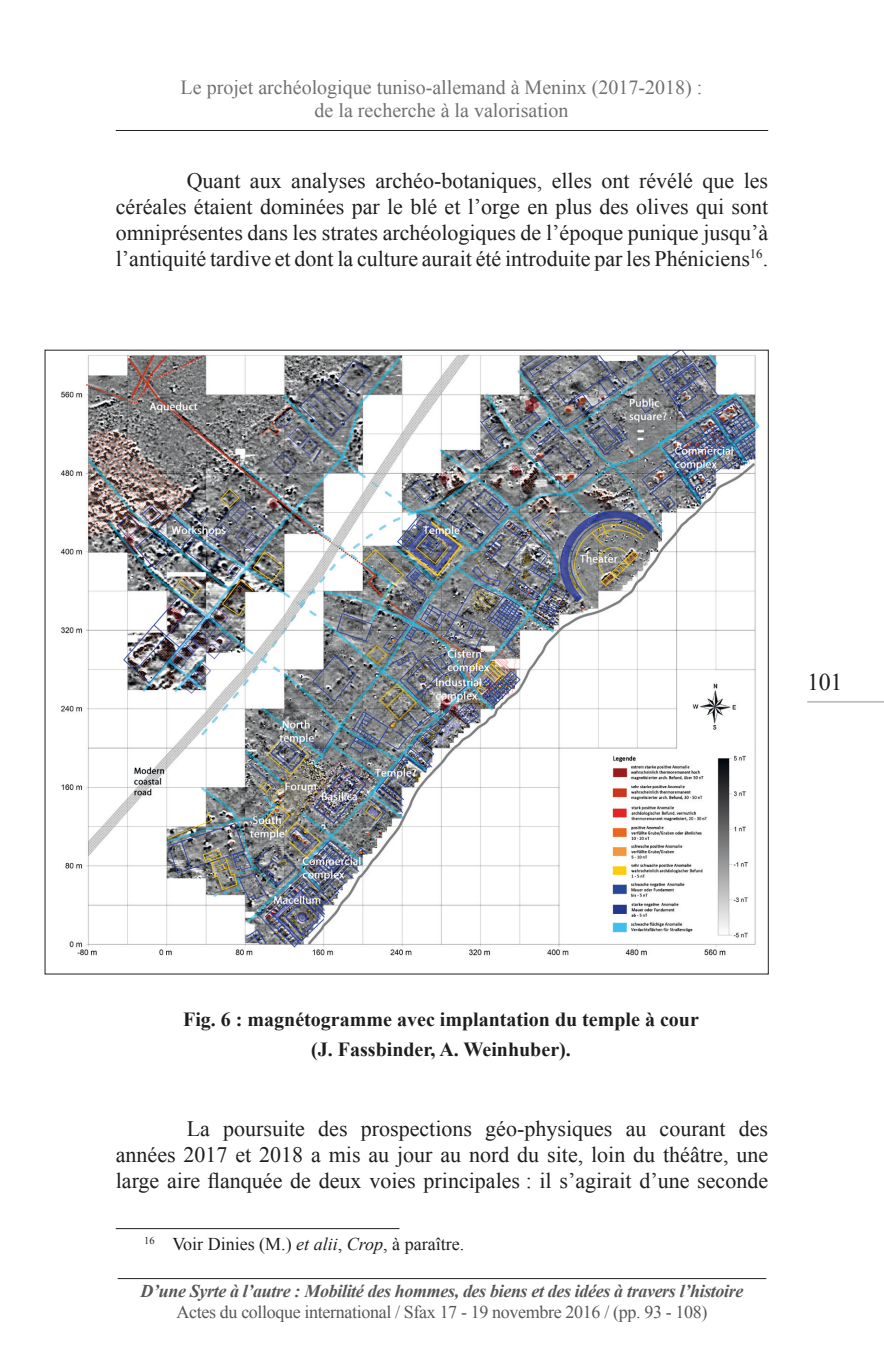
<style>
.page{position:relative;width:884px;height:1366px;background:#fff}
.page>*{position:absolute;margin:0;border:0;box-sizing:border-box;transform-origin:0 0}
.t1{font:24px "Times New Roman";color:#1d1e1f}
.t2{font:22px/26px "Times New Roman";color:#1d1e1f;text-align:justify}
.t3{font:22px/26px "Times New Roman PSMT2";color:#1d1e1f}
.t4{font:20px/23px "Times New Roman";color:#707071;text-align:center}
.t5{font:20px/30px "Times New Roman PS Bold MT2";color:#1d1e1f;text-align:center}
.t6{font:italic 700 18px "Times New Roman";letter-spacing:-.02em;color:#575758}
.t7{font:18px "Times New Roman";letter-spacing:-.02em;color:#575758}
.t8{font:18px "Times New Roman";color:#1d1e1f}
.s1{font-style:italic}
</style>
<div class="page">
<hr style="left:116px;top:130px;width:652px;height:1px;background:#1d1e1f">
<hr style="left:807px;top:701px;width:76px;height:1px;background:#1d1e1f">
<hr style="left:118px;top:1277px;width:648px;height:1px;background:#1d1e1f">
<hr style="left:116px;top:1227px;width:283px;height:1px;background:#1d1e1f">
<img style="left:60px;top:352px;width:700px;height:604px">
<p class="t4" style="left:180px;top:76px;width:523px">Le projet archéologique tuniso-allemand à Meninx (2017-2018) : de la recherche à la valorisation</p>
<p class="t2" style="left:116px;top:167px;width:654px;text-indent:71px">Quant aux analyses archéo-botaniques, elles ont révélé que les céréales étaient dominées par le blé et l’orge en plus des olives qui sont omniprésentes dans les strates archéologiques de l’époque punique jusqu’à l’antiquité tardive et dont la culture aurait été introduite par les Phéniciens<sup>16</sup>.</p>
<p class="t1" style="left:807px;top:665px;width:37px">101</p>
<p class="t5" style="left:183px;top:1003px;width:517px">Fig. 6 : magnétogramme avec implantation du temple à cour (J. Fassbinder, A. Weinhuber).</p>
<p class="t2" style="left:187px;top:1114px;width:583px">La poursuite des prospections géo-physiques au courant des</p>
<p class="t3" style="left:116px;top:1140px;width:653px">années 2017 et 2018 a mis au jour au nord du site, loin du théâtre, une large aire flanquée de deux voies principales : il s’agirait d’une seconde</p>
<p class="t8" style="left:144px;top:1231px;width:321px"><sup>16</sup> Voir Dinies (M.) <span class="s1">et alii</span>, <span class="s1">Crop</span>, à paraître.</p>
<p class="t6" style="left:140px;top:1277px;width:604px">D’une Syrte à l’autre : Mobilité des hommes, des biens et des idées à travers l’histoire</p>
<p class="t7" style="left:176px;top:1300px;width:532px">Actes du colloque international / Sfax 17 - 19 novembre 2016 / (pp. 93 - 108)</p>
</div>
